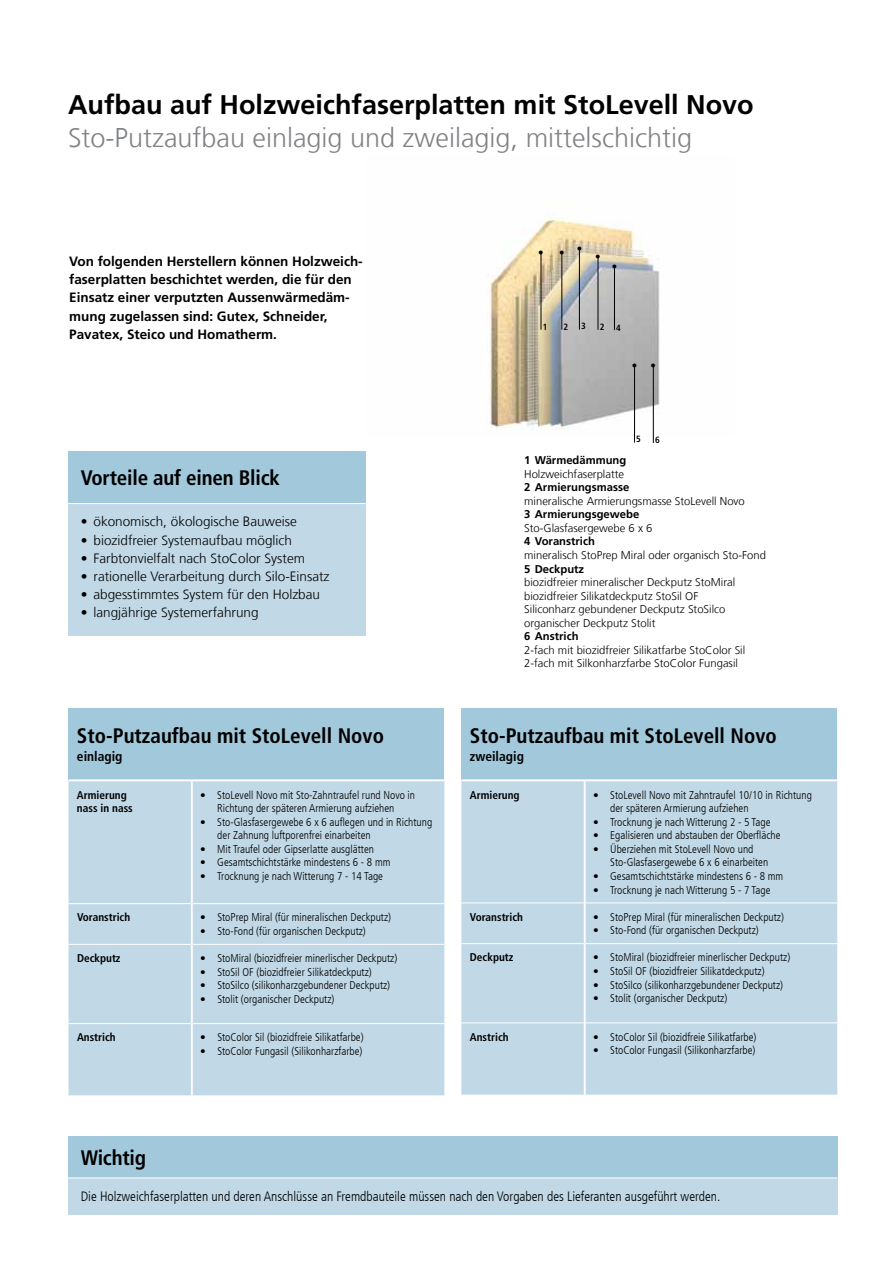
<style>
.page{position:relative;width:893px;height:1263px;background:#fff}
.page>*{position:absolute;margin:0;border:0;box-sizing:border-box;transform-origin:0 0}
.t1{font:300 27px "Sto Frutiger";color:#808285}
.t2{font:700 27px "Sto Frutiger";color:#000}
.t3{font:700 condensed 21px "Sto Frutiger";color:#000}
.t4{font:300 13.5px "Sto Frutiger";color:#000}
.t5{font:700 13.5px/18.1px "Sto Frutiger";color:#000}
.t6{font:300 condensed 13.5px "Sto Frutiger";color:#000}
.t7{font:700 condensed 13.5px "Sto Frutiger";color:#000}
.t8{font:300 condensed 11.25px/13.5px "Sto Frutiger";color:#000}
.t9{font:300 11.25px/13.5px "Sto Frutiger";color:#000}
.t10{font:700 condensed 11.25px/13.5px "Sto Frutiger";color:#000}
.t11{font:700 11.25px "Sto Frutiger";color:#000}
.t12{font:9px "Arial";color:#000}
.t13{font:700 condensed 9px "Sto Frutiger";color:#000}
.s1{font-stretch:condensed}
</style>
<div class="page">
<div style="left:68px;top:708px;width:376px;height:72px;background:#a1c8db"></div>
<div style="left:68px;top:781px;width:376px;height:314px;background:#c1d9e6"></div>
<hr style="left:68px;top:779px;width:124px;height:2px;background:#fff">
<hr style="left:192px;top:779px;width:252px;height:2px;background:#fff">
<hr style="left:68px;top:903px;width:123px;height:1px;background:#fff">
<hr style="left:193px;top:903px;width:251px;height:1px;background:#fff">
<hr style="left:68px;top:944px;width:123px;height:1px;background:#fff">
<hr style="left:193px;top:944px;width:251px;height:1px;background:#fff">
<hr style="left:68px;top:1023px;width:123px;height:1px;background:#fff">
<hr style="left:193px;top:1023px;width:251px;height:1px;background:#fff">
<hr style="left:191px;top:781px;width:2px;height:123px;background:#fff">
<hr style="left:191px;top:904px;width:2px;height:40px;background:#fff">
<hr style="left:191px;top:944px;width:2px;height:79px;background:#fff">
<hr style="left:191px;top:1023px;width:2px;height:72px;background:#fff">
<div style="left:461px;top:708px;width:376px;height:72px;background:#a1c8db"></div>
<div style="left:461px;top:781px;width:376px;height:314px;background:#c1d9e6"></div>
<hr style="left:461px;top:779px;width:124px;height:2px;background:#fff">
<hr style="left:585px;top:779px;width:252px;height:2px;background:#fff">
<hr style="left:461px;top:902px;width:123px;height:1px;background:#fff">
<hr style="left:586px;top:902px;width:251px;height:1px;background:#fff">
<hr style="left:461px;top:943px;width:123px;height:1px;background:#fff">
<hr style="left:586px;top:943px;width:251px;height:1px;background:#fff">
<hr style="left:461px;top:1022px;width:123px;height:1px;background:#fff">
<hr style="left:586px;top:1022px;width:251px;height:1px;background:#fff">
<hr style="left:584px;top:781px;width:2px;height:122px;background:#fff">
<hr style="left:584px;top:903px;width:2px;height:41px;background:#fff">
<hr style="left:584px;top:944px;width:2px;height:79px;background:#fff">
<hr style="left:584px;top:1023px;width:2px;height:72px;background:#fff">
<div style="left:68px;top:1136px;width:769px;height:42px;background:#a1c8db"></div>
<div style="left:68px;top:1178px;width:769px;height:36px;background:#c1d9e6"></div>
<hr style="left:68px;top:1177px;width:769px;height:1px;background:#fff">
<div style="left:68px;top:451px;width:298px;height:53px;background:#a1c8db"></div>
<div style="left:68px;top:504px;width:298px;height:132px;background:#c1d9e6"></div>
<hr style="left:68px;top:503px;width:298px;height:1px;background:#fff">
<img style="left:487px;top:217px;width:173px;height:220px">
<hr style="left:541px;top:253px;width:1px;height:77px;background:#000">
<hr style="left:561px;top:253px;width:1px;height:77px;background:#000">
<hr style="left:579px;top:250px;width:1px;height:80px;background:#000">
<hr style="left:598px;top:257px;width:1px;height:73px;background:#000">
<hr style="left:634px;top:366px;width:1px;height:77px;background:#000">
<hr style="left:614px;top:266px;width:1px;height:64px;background:#000">
<hr style="left:653px;top:366px;width:1px;height:77px;background:#000">
<h1 class="t2" style="left:68px;top:89px;width:687px">Aufbau auf Holzweichfaserplatten mit StoLevell Novo</h1>
<h1 class="t1" style="left:68px;top:122px;width:626px">Sto-Putzaufbau einlagig und zweilagig, mittelschichtig</h1>
<p class="t5" style="left:69px;top:253px;width:295px">Von folgenden Herstellern können Holzweich&shy;faserplatten beschichtet werden, die für den Einsatz einer verputzten Aussenwärmedäm&shy;mung zugelassen sind: Gutex, Schneider, Pavatex, Steico und Homatherm.</p>
<h2 class="t3" style="left:81px;top:465px;width:201px">Vorteile auf einen Blick</h2>
<p class="t4" style="left:81px;top:514px;width:218px"><span class="s1">•</span> ökonomisch, ökologische Bauweise</p>
<p class="t4" style="left:81px;top:532px;width:213px"><span class="s1">•</span> biozidfreier Systemaufbau möglich</p>
<p class="t4" style="left:81px;top:550px;width:226px"><span class="s1">•</span> Farbtonvielfalt nach StoColor System</p>
<p class="t4" style="left:81px;top:568px;width:250px"><span class="s1">•</span> rationelle Verarbeitung durch Silo-Einsatz</p>
<p class="t4" style="left:81px;top:586px;width:241px"><span class="s1">•</span> abgesstimmtes System für den Holzbau</p>
<p class="t4" style="left:81px;top:604px;width:179px"><span class="s1">•</span> langjährige Systemerfahrung</p>
<h2 class="t3" style="left:77px;top:723px;width:308px">Sto-Putzaufbau mit StoLevell Novo</h2>
<p class="t7" style="left:77px;top:748px;width:47px">einlagig</p>
<p class="t10" style="left:77px;top:788px;width:57px">Armierung nass in nass</p>
<p class="t8" style="left:200px;top:788px;width:216px;text-align:center">• StoLevell Novo mit Sto-Zahntraufel rund Novo in<br>Richtung der späteren Armierung aufziehen</p>
<p class="t8" style="left:217px;top:815px;width:216px;text-indent:-17px">• Sto-Glasfasergewebe 6 x 6 auflegen und in Richtung der Zahnung luftporenfrei einarbeiten</p>
<p class="t8" style="left:200px;top:842px;width:175px">• Mit Traufel oder Gipserlatte ausglätten</p>
<p class="t8" style="left:200px;top:856px;width:192px">• Gesamtschichtstärke mindestens 6 - 8 mm</p>
<p class="t8" style="left:200px;top:869px;width:184px">• Trocknung je nach Witterung 7 - 14 Tage</p>
<p class="t10" style="left:77px;top:911px;width:55px">Voranstrich</p>
<p class="t8" style="left:200px;top:911px;width:192px">• StoPrep Miral (für mineralischen Deckputz)</p>
<p class="t8" style="left:200px;top:924px;width:167px">• Sto-Fond (für organischen Deckputz)</p>
<p class="t10" style="left:77px;top:951px;width:45px">Deckputz</p>
<p class="t8" style="left:200px;top:952px;width:199px">• StoMiral (biozidfreier minerlischer Deckputz)</p>
<p class="t8" style="left:200px;top:965px;width:173px">• StoSil OF (biozidfreier Silikatdeckputz)</p>
<p class="t8" style="left:200px;top:979px;width:191px">• StoSilco (silikonharzgebundener Deckputz)</p>
<p class="t8" style="left:200px;top:992px;width:136px">• Stolit (organischer Deckputz)</p>
<p class="t10" style="left:77px;top:1031px;width:40px">Anstrich</p>
<p class="t8" style="left:200px;top:1031px;width:165px">• StoColor Sil (biozidfreie Silikatfarbe)</p>
<p class="t8" style="left:200px;top:1044px;width:164px">• StoColor Fungasil (Silikonharzfarbe)</p>
<p class="t12" style="left:538px;top:246px;width:7px">●</p>
<p class="t12" style="left:559px;top:246px;width:7px">●</p>
<p class="t12" style="left:577px;top:242px;width:7px">●</p>
<p class="t12" style="left:595px;top:250px;width:7px">●</p>
<p class="t12" style="left:612px;top:259px;width:7px">●</p>
<p class="t13" style="left:543px;top:321px;width:6px">1</p>
<p class="t13" style="left:564px;top:321px;width:6px">2</p>
<p class="t13" style="left:581px;top:321px;width:6px">3</p>
<p class="t13" style="left:600px;top:321px;width:6px">2</p>
<p class="t13" style="left:616px;top:323px;width:6px">4</p>
<p class="t12" style="left:632px;top:359px;width:7px">●</p>
<p class="t12" style="left:651px;top:359px;width:7px">●</p>
<p class="t13" style="left:636px;top:434px;width:6px">5</p>
<p class="t13" style="left:655px;top:434px;width:6px">6</p>
<p class="t11" style="left:524px;top:454px;width:104px">1 Wärmedämmung</p>
<p class="t9" style="left:524px;top:467px;width:101px">Holzweichfaserplatte</p>
<p class="t11" style="left:524px;top:481px;width:107px">2 Armierungsmasse</p>
<p class="t9" style="left:524px;top:494px;width:222px">mineralische Armierungsmasse StoLevell Novo</p>
<p class="t11" style="left:524px;top:508px;width:117px">3 Armierungsgewebe</p>
<p class="t9" style="left:524px;top:521px;width:130px">Sto-Glasfasergewebe 6 x 6</p>
<p class="t11" style="left:524px;top:535px;width:72px">4 Voranstrich</p>
<p class="t9" style="left:524px;top:548px;width:243px">mineralisch StoPrep Miral oder organisch Sto-Fond</p>
<p class="t11" style="left:524px;top:562px;width:62px">5 Deckputz</p>
<p class="t9" style="left:524px;top:576px;width:213px">biozidfreier mineralischer Deckputz StoMiral biozidfreier Silikatdeckputz StoSil OF Siliconharz gebundener Deckputz StoSilco organischer Deckputz Stolit</p>
<p class="t11" style="left:524px;top:630px;width:56px">6 Anstrich</p>
<p class="t9" style="left:524px;top:643px;width:223px">2-fach mit biozidfreier Silikatfarbe StoColor Sil<br>2-fach mit Silkonharzfarbe StoColor Fungasil</p>
<h2 class="t3" style="left:470px;top:723px;width:308px">Sto-Putzaufbau mit StoLevell Novo</h2>
<p class="t7" style="left:470px;top:748px;width:56px">zweilagig</p>
<p class="t10" style="left:470px;top:788px;width:51px">Armierung</p>
<p class="t8" style="left:610px;top:788px;width:203px;text-indent:-17px">• StoLevell Novo mit Zahntraufel 10/10 in Richtung der späteren Armierung aufziehen</p>
<p class="t8" style="left:593px;top:815px;width:179px">• Trocknung je nach Witterung 2 - 5 Tage</p>
<p class="t8" style="left:593px;top:829px;width:189px">• Egalisieren und abstauben der Oberfläche</p>
<p class="t8" style="left:610px;top:842px;width:160px;text-indent:-17px">• Überziehen mit StoLevell Novo und<br>Sto-Glasfasergewebe 6 x 6 einarbeiten</p>
<p class="t8" style="left:593px;top:869px;width:192px">• Gesamtschichtstärke mindestens 6 - 8 mm</p>
<p class="t8" style="left:593px;top:883px;width:179px">• Trocknung je nach Witterung 5 - 7 Tage</p>
<p class="t10" style="left:470px;top:910px;width:55px">Voranstrich</p>
<p class="t8" style="left:593px;top:910px;width:192px">• StoPrep Miral (für mineralischen Deckputz)</p>
<p class="t8" style="left:593px;top:924px;width:167px">• Sto-Fond (für organischen Deckputz)</p>
<p class="t10" style="left:470px;top:951px;width:45px">Deckputz</p>
<p class="t8" style="left:593px;top:951px;width:199px">• StoMiral (biozidfreier minerlischer Deckputz)</p>
<p class="t8" style="left:593px;top:964px;width:173px">• StoSil OF (biozidfreier Silikatdeckputz)</p>
<p class="t8" style="left:593px;top:978px;width:191px">• StoSilco (silikonharzgebundener Deckputz)</p>
<p class="t8" style="left:593px;top:991px;width:136px">• Stolit (organischer Deckputz)</p>
<p class="t10" style="left:470px;top:1030px;width:40px">Anstrich</p>
<p class="t8" style="left:593px;top:1030px;width:165px">• StoColor Sil (biozidfreie Silikatfarbe)</p>
<p class="t8" style="left:593px;top:1044px;width:164px">• StoColor Fungasil (Silikonharzfarbe)</p>
<h2 class="t3" style="left:81px;top:1145px;width:67px">Wichtig</h2>
<p class="t6" style="left:81px;top:1188px;width:641px">Die Holzweichfaserplatten und deren Anschlüsse an Fremdbauteile müssen nach den Vorgaben des Lieferanten ausgeführt werden.</p>
</div>
